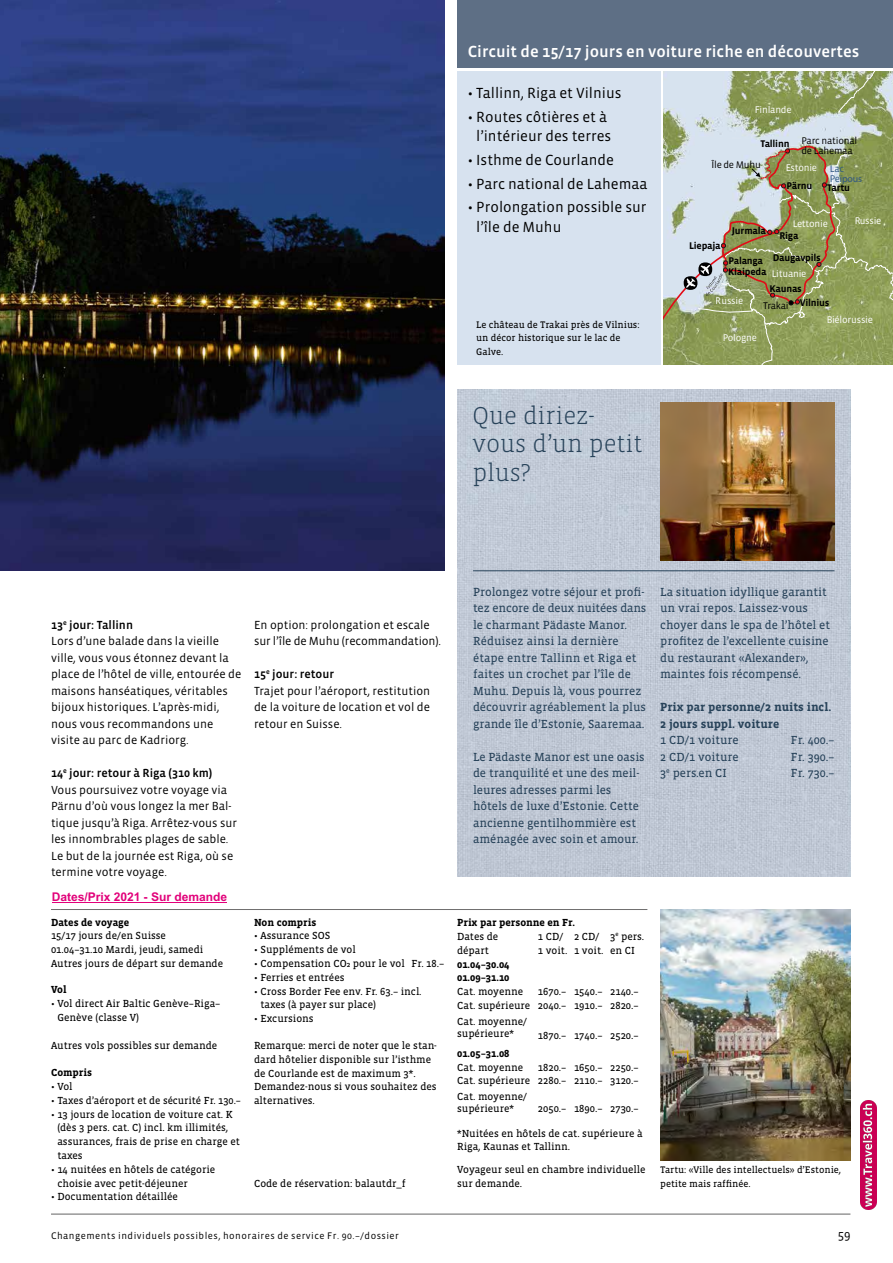
<style>
.page{position:relative;width:893px;height:1263px;background:#fff}
.page>*{position:absolute;margin:0;border:0;box-sizing:border-box;transform-origin:0 0}
.t1{font:300 24.9px/28.5px "Vista Slab OT";color:#28435a}
.t2{font:500 16.5px "Vista Sans OT";color:#fff}
.t3{font:15px/19.5px "Vista Sans OT";color:#000;text-align:center}
.t4{font:12.75px "Vista Sans OT";color:#000}
.t5{font:12px/16.5px "Vista Slab OT";color:#28435a}
.t6{font:12px/16.5px "Vista Sans OT";color:#000}
.t7{font:700 12px/16.5px "Vista Slab OT";color:#28435a}
.t8{font:700 12px "Arial";color:#e2007a}
.t9{font:10.5px/13.8px "Vista Slab OT";color:#000}
.t10{font:700 10.5px/13.8px "Vista Slab OT";color:#000}
.t11{font:700 9.9px "Vista Sans OT";letter-spacing:-.02em;color:#000}
.t12{font:9.9px "Vista Sans OT";letter-spacing:-.02em;color:#fff}
.t13{font:9.9px/9.9px "Vista Sans OT";letter-spacing:-.02em;color:#000}
.t14{font:9.9px "Myriad Pro";letter-spacing:-.02em;color:#2e5681}
.t15{font:9.9px "Vista Sans OT";color:#2e5681}
.t16{font:9.75px/13.5px "Vista Slab OT";color:#000}
.t17{font:9.75px "Vista Sans OT";letter-spacing:.05em;color:#000}
.s1{font-family:"Vista Sans OT"}
.s2{font-weight:500}
</style>
<div class="page">
<img style="left:0;top:0;width:444px;height:571px">
<div style="left:457px;top:0;width:436px;height:68px;background:#5e6f85"></div>
<img style="left:457px;top:390px;width:393px;height:486px">
<div style="left:457px;top:71px;width:203px;height:294px;background:#d7e2ef"></div>
<hr style="left:51px;top:909px;width:596px;height:1px;background:#706f6f">
<hr style="left:473px;top:570px;width:361px;height:1px;background:#28435a">
<img style="left:660px;top:403px;width:174px;height:157px">
<img style="left:660px;top:909px;width:190px;height:251px">
<svg style="left:663px;top:71px;width:230px;height:294px;background:#a6b088"></svg>
<hr style="left:51px;top:1214px;width:799px;height:1px;background:#646363">
<img style="left:860px;top:1100px;width:16px;height:109px">
<hr style="left:52px;top:902px;width:175px;height:1px;background:#e2007a">
<h2 class="t2" style="left:468px;top:43px;width:393px">Circuit de 15/17 jours en voiture riche en découvertes</h2>
<h3 class="t3" style="left:468px;top:83px;width:155px">• Tallinn, Riga et Vilnius</h3>
<h3 class="t3" style="left:468px;top:107px;width:145px">• Routes côtières et à l’intérieur des terres</h3>
<h3 class="t3" style="left:468px;top:150px;width:148px">• Isthme de Courlande</h3>
<h3 class="t3" style="left:468px;top:174px;width:181px">• Parc national de Lahemaa</h3>
<h3 class="t3" style="left:476px;top:198px;width:172px;text-align:left;text-indent:-9px">• Prolongation possible sur l’île de Muhu</h3>
<p class="t16" style="left:476px;top:318px;width:165px">Le château de Trakai près de Vilnius: un décor historique sur le lac de<br>Galve.</p>
<h1 class="t1" style="left:472px;top:402px;width:171px">Que diriez&shy;vous d’un petit plus?</h1>
<p class="t12" style="left:754px;top:105px;width:39px">Finlande</p>
<p class="t13" style="left:801px;top:136px;width:57px">Parc national de Lahemaa</p>
<p class="t11" style="left:760px;top:139px;width:31px">Tallinn</p>
<p class="t11" style="left:786px;top:180px;width:27px">Pärnu</p>
<p class="t13" style="left:711px;top:160px;width:51px">Île de Muhu</p>
<p class="t12" style="left:785px;top:162px;width:33px">Estonie</p>
<p class="t15" style="left:830px;top:163px;width:16px">Lac</p>
<p class="t14" style="left:830px;top:173px;width:34px"><span class="s1">Pe</span>ïpous</p>
<p class="t11" style="left:827px;top:182px;width:24px">Tartu</p>
<p class="t11" style="left:689px;top:240px;width:33px">Liepaja</p>
<p class="t11" style="left:732px;top:226px;width:35px">Jurmala</p>
<p class="t12" style="left:792px;top:219px;width:37px">Lettonie</p>
<p class="t11" style="left:779px;top:230px;width:21px">Riga</p>
<p class="t11" style="left:773px;top:253px;width:50px">Daugavpils</p>
<p class="t11" style="left:728px;top:255px;width:36px">Palanga</p>
<p class="t11" style="left:728px;top:267px;width:40px">Klaipeda</p>
<p class="t12" style="left:771px;top:268px;width:36px">Lituanie</p>
<p class="t11" style="left:769px;top:283px;width:34px">Kaunas</p>
<p class="t12" style="left:716px;top:295px;width:29px">Russie</p>
<p class="t13" style="left:763px;top:301px;width:27px">Trakai</p>
<p class="t11" style="left:800px;top:297px;width:31px">Vilnius</p>
<p class="t12" style="left:854px;top:216px;width:29px">Russie</p>
<p class="t12" style="left:722px;top:333px;width:36px">Pologne</p>
<p class="t12" style="left:826px;top:315px;width:48px">Biélorussie</p>
<p class="t6" style="left:51px;top:616px;width:192px"><span class="s2">13</span><sup>e</sup> <span class="s2">jour: Tallinn<br></span>Lors d’une balade dans la vieille ville, vous vous étonnez devant la place de l’hôtel de ville, entourée de maisons hanséatiques, véritables bijoux historiques. L’après-midi, nous vous recommandons une visite au parc de Kadriorg.</p>
<p class="t6" style="left:51px;top:765px;width:188px"><span class="s2">14</span><sup>e</sup> <span class="s2">jour: retour à Riga (310 km)<br></span>Vous poursuivez votre voyage via<br>Pärnu d’où vous longez la mer Bal&shy;tique jusqu’à Riga. Arrêtez-vous sur les innombrables plages de sable.<br>Le but de la journée est Riga, où se termine votre voyage.</p>
<p class="t8" style="left:52px;top:890px;width:177px">Dates/Prix 2021 - Sur demande</p>
<p class="t10" style="left:51px;top:915px;width:77px">Dates de voyage⁣</p>
<p class="t9" style="left:51px;top:929px;width:169px">15/17 jours de/en Suisse<br>01.04–31.10 Mardi, jeudi, samedi<br>Autres jours de départ sur demande⁣</p>
<p class="t10" style="left:51px;top:983px;width:15px">Vol⁣</p>
<p class="t9" style="left:57px;top:997px;width:165px;text-indent:-6px">• Vol direct Air Baltic Genève–Riga–<br>Genève (classe V)</p>
<p class="t9" style="left:51px;top:1038px;width:168px">Autres vols possibles sur demande</p>
<p class="t10" style="left:51px;top:1066px;width:40px">Compris⁣</p>
<p class="t9" style="left:51px;top:1080px;width:23px">• Vol</p>
<p class="t9" style="left:51px;top:1093px;width:192px">• Taxes d’aéroport et de sécurité Fr. 130.–</p>
<p class="t9" style="left:57px;top:1107px;width:184px;text-indent:-6px">• 13 jours de location de voiture cat. K (dès 3 pers. cat. C) incl. km illimités, assurances, frais de prise en charge et taxes</p>
<p class="t9" style="left:57px;top:1162px;width:159px;text-indent:-6px">• 14 nuitées en hôtels de catégorie choisie avec petit-déjeuner</p>
<p class="t9" style="left:51px;top:1190px;width:128px">• Documentation détaillée</p>
<p class="t6" style="left:254px;top:616px;width:189px">En option: prolongation et escale sur l’île de Muhu (recommandation).</p>
<p class="t6" style="left:254px;top:666px;width:178px"><span class="s2">15</span><sup>e</sup> <span class="s2">jour: retour<br></span>Trajet pour l’aéroport, restitution de la voiture de location et vol de retour en Suisse.</p>
<p class="t5" style="left:473px;top:583px;width:175px">Prolongez votre séjour et profi&shy;tez encore de deux nuitées dans le charmant Pädaste Manor.<br>Réduisez ainsi la dernière étape entre Tallinn et Riga et faites un crochet par l’île de<br>Muhu. Depuis là, vous pourrez découvrir agréablement la plus grande île d’Estonie, Saaremaa.</p>
<p class="t5" style="left:473px;top:748px;width:173px">Le Pädaste Manor est une oasis de tranquilité et une des meil&shy;leures adresses parmi les hôtels de luxe d’Estonie. Cette ancienne gentilhommière est aménagée avec soin et amour.</p>
<p class="t10" style="left:254px;top:915px;width:61px">Non compris⁣</p>
<p class="t9" style="left:254px;top:929px;width:78px">• Assurance SOS</p>
<p class="t9" style="left:254px;top:943px;width:103px">• Suppléments de vol</p>
<p class="t9" style="left:254px;top:957px;width:192px">• Compensation CO2 pour le vol Fr. 18.–</p>
<p class="t9" style="left:254px;top:970px;width:92px">• Ferries et entrées</p>
<p class="t9" style="left:260px;top:984px;width:163px;text-indent:-6px">• Cross Border Fee env. Fr. 63.– incl. taxes (à payer sur place)</p>
<p class="t9" style="left:254px;top:1012px;width:61px">• Excursions</p>
<p class="t9" style="left:254px;top:1039px;width:184px">Remarque: merci de noter que le stan&shy;dard hôtelier disponible sur l’isthme de Courlande est de maximum 3*.<br>Demandez-nous si vous souhaitez des alternatives.</p>
<p class="t9" style="left:254px;top:1176px;width:153px">Code de réservation: balautdr_f</p>
<p class="t10" style="left:457px;top:916px;width:119px">Prix par personne en Fr.</p>
<p class="t9" style="left:457px;top:930px;width:43px">Dates de départ</p>
<p class="t9" style="left:538px;top:930px;width:31px">1 CD/<br>1 voit.</p>
<p class="t9" style="left:574px;top:930px;width:31px">2 CD/<br>1 voit.</p>
<p class="t9" style="left:610px;top:930px;width:35px">3<sup>e</sup> pers. en CI</p>
<p class="t10" style="left:457px;top:957px;width:54px">01.04–30.04<br>01.09–31.10</p>
<p class="t9" style="left:457px;top:985px;width:68px">Cat. moyenne</p>
<p class="t9" style="left:457px;top:985px;width:183px;text-align:right">1670.– 1540.– 2140.–<br>Cat. supérieure 2040.– 1910.– 2820.–</p>
<p class="t9" style="left:457px;top:1015px;width:72px;line-height:12px">Cat. moyenne/ supérieure*</p>
<p class="t9" style="left:538px;top:1028px;width:102px">1870.– 1740.– 2520.–</p>
<p class="t10" style="left:457px;top:1046px;width:54px">01.05–31.08</p>
<p class="t9" style="left:457px;top:1060px;width:68px">Cat. moyenne</p>
<p class="t9" style="left:457px;top:1060px;width:183px;text-align:right">1820.– 1650.– 2250.–<br>Cat. supérieure 2280.– 2110.– 3120.–</p>
<p class="t9" style="left:457px;top:1091px;width:72px;line-height:12px">Cat. moyenne/ supérieure*</p>
<p class="t9" style="left:538px;top:1102px;width:102px">2050.– 1890.– 2730.–</p>
<p class="t9" style="left:457px;top:1126px;width:187px">*Nuitées en hôtels de cat. supérieure à<br>Riga, Kaunas et Tallinn.</p>
<p class="t9" style="left:457px;top:1162px;width:190px">Voyageur seul en chambre individuelle sur demande.</p>
<p class="t5" style="left:660px;top:583px;width:172px">La situation idyllique garantit un vrai repos. Laissez-vous choyer dans le spa de l’hôtel et profitez de l’excellente cuisine du restaurant «Alexander», maintes fois récompensé.</p>
<p class="t7" style="left:660px;top:699px;width:173px">Prix par personne/2 nuits incl.<br>2 jours suppl. voiture</p>
<p class="t5" style="left:660px;top:732px;width:80px">1 CD/1 voiture</p>
<p class="t5" style="left:791px;top:732px;width:45px">Fr. 400.–</p>
<p class="t5" style="left:660px;top:748px;width:80px">2 CD/1 voiture</p>
<p class="t5" style="left:791px;top:748px;width:45px">Fr. 390.–</p>
<p class="t5" style="left:660px;top:765px;width:68px">3<sup>e</sup> pers.en CI</p>
<p class="t5" style="left:791px;top:765px;width:45px">Fr. 730.–</p>
<p class="t16" style="left:660px;top:1163px;width:182px">Tartu: «Ville des intellectuels» d’Estonie, petite mais raffinée.</p>
<p class="t17" style="left:51px;top:1231px;width:349px">Changements individuels possibles, honoraires de service Fr. 90.–/dossier</p>
<p class="t4" style="left:838px;top:1228px;width:14px">59</p>
</div>
